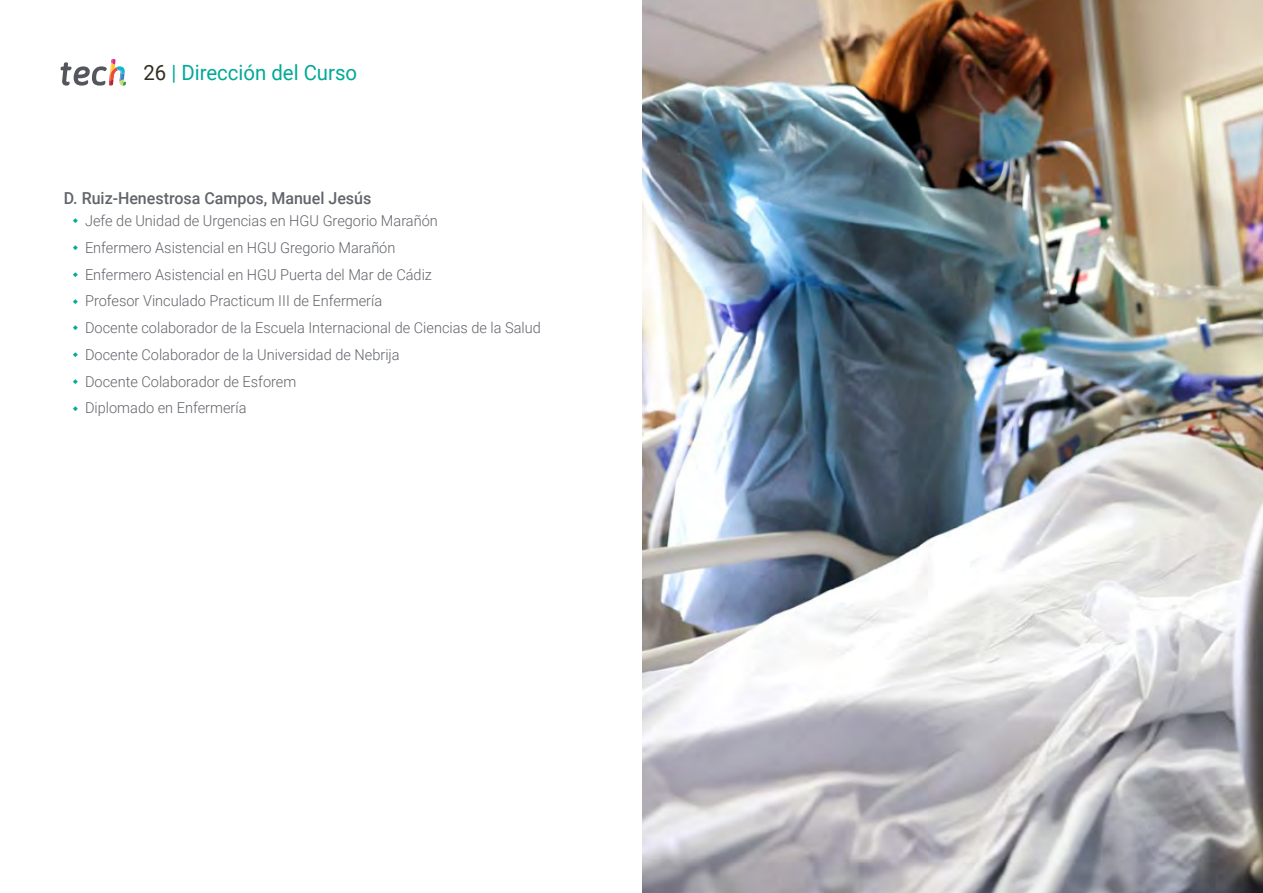
<style>
.page{position:relative;width:1263px;height:893px;background:#fff}
.page>*{position:absolute;margin:0;border:0;box-sizing:border-box;transform-origin:0 0}
.t1{font:21px "Roboto";color:#00a996}
.t2{font:500 16.5px "Roboto";color:#61646a}
.t3{font:300 15px/26.7px "Roboto";color:#61646a}
.s1{color:#312e20}
</style>
<div class="page">
<svg style="left:61px;top:59px;width:65px;height:27px"></svg>
<img style="left:642px;top:0;width:621px;height:893px">
<h1 class="t1" style="left:144px;top:57px;width:215px"><span class="s1">26</span> | Dirección del Curso</h1>
<p class="t2" style="left:64px;top:186px;width:309px">D. Ruiz-Henestrosa Campos, Manuel Jesús</p>
<p class="t3" style="left:85px;top:207px;width:457px">Jefe de Unidad de Urgencias en HGU Gregorio Marañón<br>Enfermero Asistencial en HGU Gregorio Marañón<br>Enfermero Asistencial en HGU Puerta del Mar de Cádiz<br>Profesor Vinculado Practicum III de Enfermería<br>Docente colaborador de la Escuela Internacional de Ciencias de la Salud Docente Colaborador de la Universidad de Nebrija<br>Docente Colaborador de Esforem<br>Diplomado en Enfermería</p>
</div>
